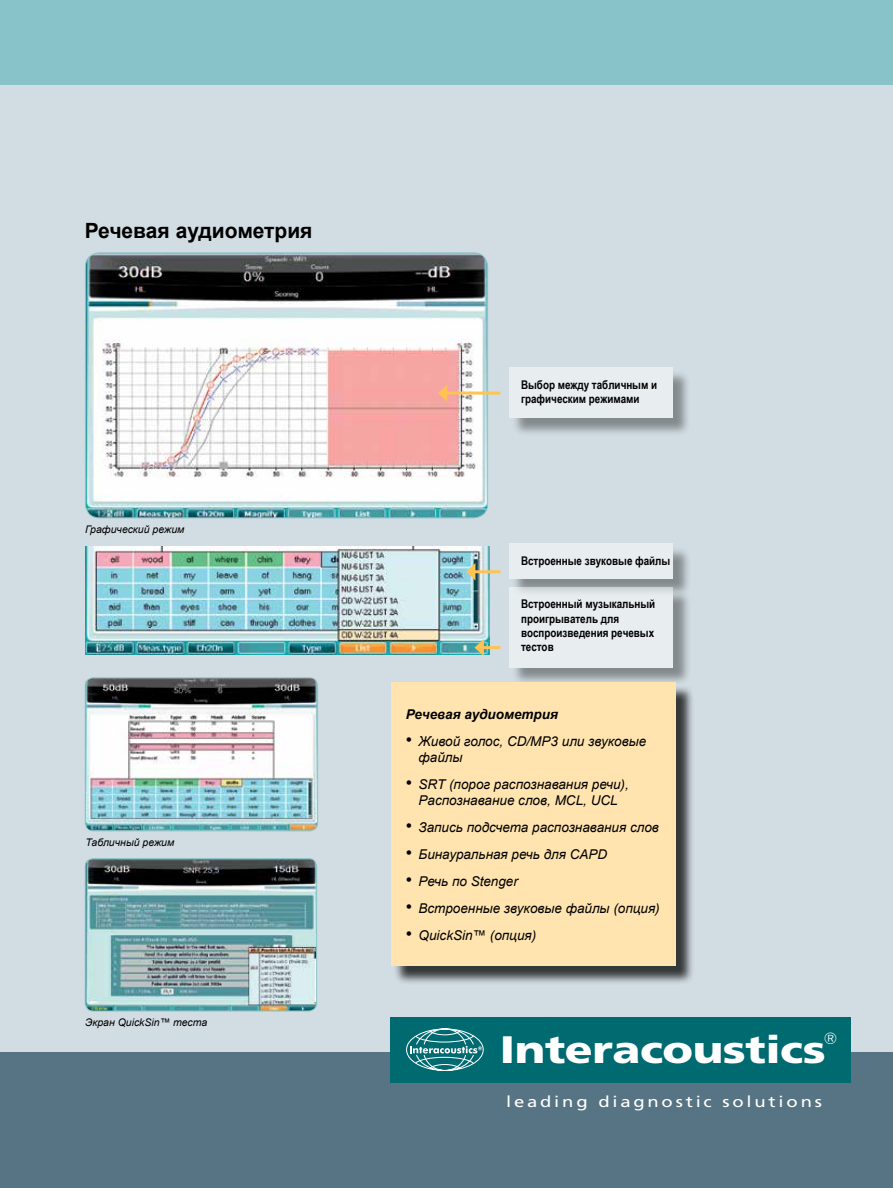
<style>
.page{position:relative;width:893px;height:1188px;background:#fff}
.page>*{position:absolute;margin:0;border:0;box-sizing:border-box;transform-origin:0 0}
.t1{font:900 38.25px "Frutiger LT";letter-spacing:-.01em;color:#fff;scale:1.2 1}
.t2{font:700 21px "Arial";color:#000}
.t3{font:300 16.2px "Futura BT";color:#fff}
.t4{font:15.45px "Frutiger LT";letter-spacing:.15em;color:#fff;scale:1.2 1}
.t5{font:13.65px "Frutiger LT";color:#fff}
.t6{font:italic 13.5px/16.2px "Arial";color:#000}
.t7{font:italic 700 13.5px "Arial";color:#000}
.t8{font:700 12px/14.4px "Arial Narrow";color:#000}
.t9{font:italic 10.5px "Arial";color:#000}
.s1{font-size:18px}
</style>
<div class="page">
<div style="left:0;top:0;width:893px;height:308px;background:#87c3c8"></div>
<div style="left:0;top:85px;width:893px;height:1103px;background:#d2dde3"></div>
<div style="left:0;top:1052px;width:893px;height:136px;background:#567483"></div>
<div style="left:390px;top:1018px;width:460px;height:65px;background:#006a71"></div>
<svg style="left:406px;top:1028px;width:78px;height:43px"></svg>
<div style="left:511px;top:546px;width:180px;height:52px;background:#000;opacity:.75"></div>
<div style="left:509px;top:544px;width:164px;height:35px;background:#e8edf0"></div>
<img style="left:85px;top:678px;width:233px;height:153px">
<div style="left:85px;top:678px;width:233px;height:153px;border:1px solid #87c3c8;border-radius:8px"></div>
<img style="left:85px;top:860px;width:232px;height:151px">
<div style="left:85px;top:858px;width:232px;height:153px;border:1px solid #87c3c8;border-radius:8px"></div>
<img style="left:85px;top:253px;width:403px;height:265px">
<div style="left:85px;top:253px;width:403px;height:265px;border:1px solid #87c3c8;border-radius:14px"></div>
<div style="left:511px;top:370px;width:181px;height:67px;background:#000;opacity:.75"></div>
<div style="left:509px;top:368px;width:164px;height:50px;background:#e8edf0"></div>
<hr style="left:445px;top:392px;width:55px;height:3px;background:#fec353">
<svg style="left:438px;top:384px;width:9px;height:18px"></svg>
<img style="left:85px;top:546px;width:404px;height:109px">
<div style="left:511px;top:589px;width:180px;height:97px;background:#000;opacity:.75"></div>
<div style="left:509px;top:587px;width:164px;height:81px;background:#e8edf0"></div>
<hr style="left:481px;top:646px;width:19px;height:3px;background:#fec353">
<svg style="left:475px;top:639px;width:9px;height:17px"></svg>
<div style="left:393px;top:685px;width:301px;height:300px;background:#000;opacity:.75"></div>
<div style="left:391px;top:682px;width:285px;height:284px;background:#ffe4af"></div>
<hr style="left:473px;top:570px;width:27px;height:3px;background:#fec353">
<svg style="left:466px;top:563px;width:9px;height:18px"></svg>
<h2 class="t2" style="left:85px;top:217px;width:229px">Речевая аудиометрия</h2>
<p class="t9" style="left:85px;top:523px;width:101px">Графический режим</p>
<p class="t9" style="left:85px;top:835px;width:90px">Табличный режим</p>
<p class="t9" style="left:85px;top:1016px;width:124px">Экран QuickSin™ теста</p>
<p class="t8" style="left:521px;top:377px;width:138px">Выбор между табличным и графическим режимами</p>
<p class="t8" style="left:521px;top:553px;width:151px">Встроенные звуковые файлы</p>
<p class="t8" style="left:521px;top:596px;width:136px">Встроенный музыкальный проигрыватель для воспроизведения речевых тестов</p>
<p class="t7" style="left:406px;top:705px;width:154px">Речевая аудиометрия</p>
<p class="t6" style="left:419px;top:733px;width:229px;text-indent:-13px"><span class="s1">•</span> Живой голос, CD/MP3 или звуковые файлы</p>
<p class="t6" style="left:406px;top:777px;width:225px;text-align:center"><span class="s1">•</span> SRT (порог распознавания речи),<br>Распознавание слов, MCL, UCL</p>
<p class="t6" style="left:406px;top:820px;width:255px"><span class="s1">•</span> Запись подсчета распознавания слов</p>
<p class="t6" style="left:406px;top:847px;width:203px"><span class="s1">•</span> Бинауральная речь для CAPD</p>
<p class="t6" style="left:406px;top:874px;width:114px"><span class="s1">•</span> Речь по Stenger</p>
<p class="t6" style="left:406px;top:901px;width:255px"><span class="s1">•</span> Встроенные звуковые файлы (опция)</p>
<p class="t6" style="left:406px;top:928px;width:132px"><span class="s1">•</span> QuickSin™ (опция)</p>
<h1 class="t1" style="left:500px;top:1026px;width:273px">Interacoustics</h1>
<p class="t3" style="left:824px;top:1028px;width:15px">®</p>
<p class="t5" style="left:811px;top:1048px;width:12px">®</p>
<p class="t4" style="left:506px;top:1093px;width:265px">leading diagnostic solutions</p>
<p class="t4" style="left:512px;top:1089px;width:265px">leading diagnostic solutions</p>
</div>
